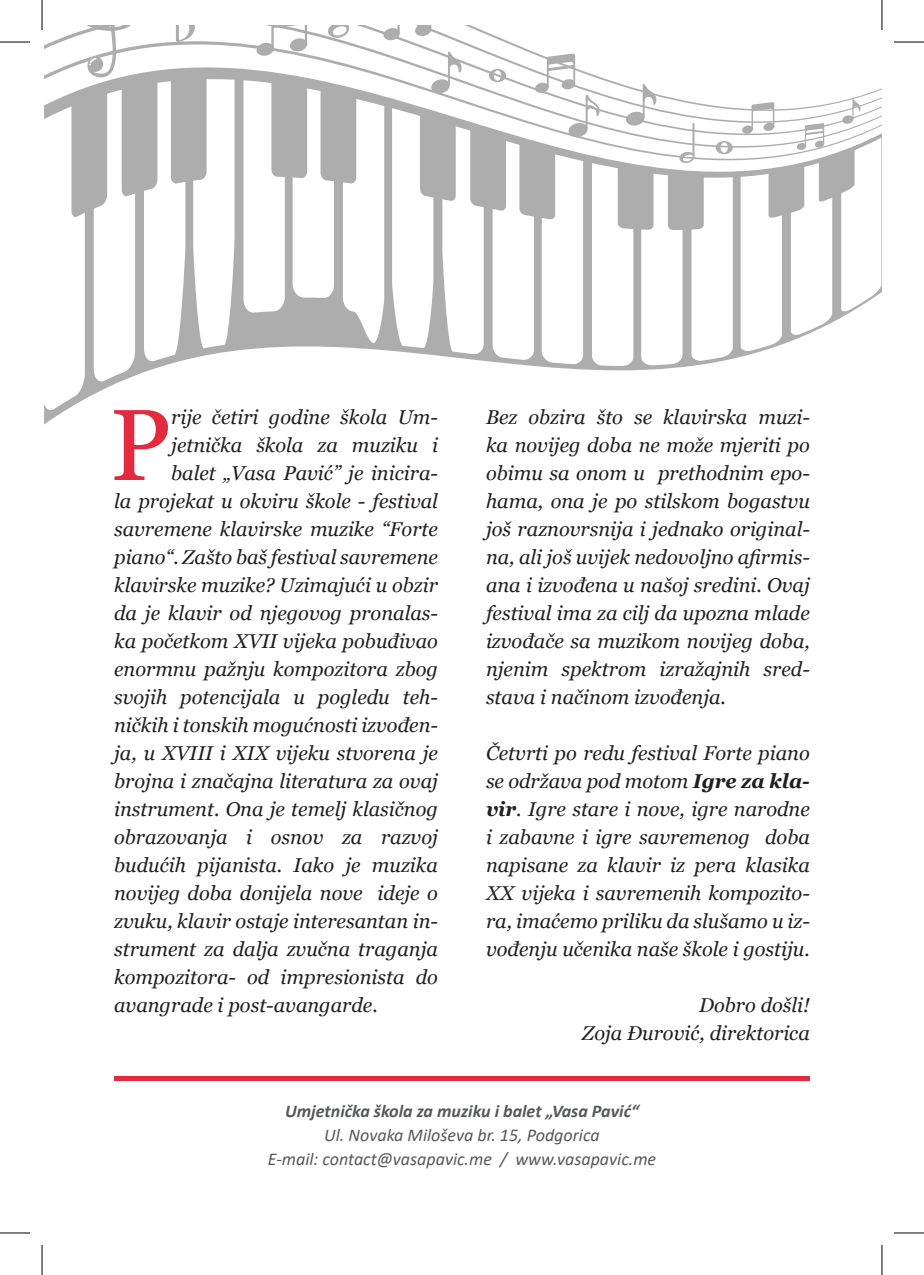
<style>
.page{position:relative;width:924px;height:1275px;background:#fff}
.page>*{position:absolute;margin:0;border:0;box-sizing:border-box;transform-origin:0 0}
.t1{font:100.8px "Georgia";color:#e42a3e}
.t2{font:italic 20px/28px "Georgia";color:#231f20;text-align:justify}
.t3{font:italic 18px/24px "Calibri";color:#57585a;text-align:center}
.t4{font:italic 700 18px "Calibri";color:#57585a}
.s1{font-weight:700}
</style>
<div class="page">
<svg style="left:44px;top:262px;width:837px;height:163px"></svg>
<svg style="left:243px;top:262px;width:141px;height:81px"></svg>
<svg style="left:234px;top:25px;width:647px;height:173px"></svg>
<svg style="left:327px;top:25px;width:22px;height:14px"></svg>
<svg style="left:382px;top:25px;width:50px;height:16px"></svg>
<svg style="left:256px;top:25px;width:52px;height:32px"></svg>
<svg style="left:740px;top:99px;width:140px;height:253px"></svg>
<svg style="left:392px;top:52px;width:340px;height:314px"></svg>
<svg style="left:44px;top:25px;width:190px;height:387px"></svg>
<div style="left:114px;top:1076px;width:695px;height:5px;background:#e32a3e"></div>
<hr style="left:880px;top:0;width:2px;height:30px;background:#fff">
<hr style="left:0;top:42px;width:30px;height:1px;background:#000">
<hr style="left:893px;top:42px;width:30px;height:1px;background:#000">
<hr style="left:0;top:1232px;width:30px;height:1px;background:#000">
<hr style="left:893px;top:1232px;width:30px;height:1px;background:#000">
<hr style="left:42px;top:0;width:1px;height:30px;background:#000">
<hr style="left:42px;top:1245px;width:1px;height:30px;background:#000">
<hr style="left:881px;top:0;width:1px;height:30px;background:#000">
<hr style="left:881px;top:1245px;width:1px;height:30px;background:#000">
<h1 class="t1" style="left:110px;top:384px;width:63px">P</h1>
<p class="t2" style="left:171px;top:403px;width:268px">rije četiri godine škola Um-</p>
<p class="t2" style="left:171px;top:431px;width:268px">jetnička škola za muziku i</p>
<p class="t2" style="left:171px;top:459px;width:268px">balet „Vasa Pavić” je inicira-</p>
<p class="t2" style="left:114px;top:487px;width:325px">la projekat u okviru škole - festival</p>
<p class="t2" style="left:114px;top:515px;width:325px">savremene klavirske muzike “Forte</p>
<p class="t2" style="left:114px;top:543px;width:325px">piano“. Zašto baš festival savremene</p>
<p class="t2" style="left:114px;top:571px;width:325px">klavirske muzike? Uzimajući u obzir</p>
<p class="t2" style="left:114px;top:599px;width:325px">da je klavir od njegovog pronalas-</p>
<p class="t2" style="left:114px;top:627px;width:325px">ka početkom XVII vijeka pobuđivao</p>
<p class="t2" style="left:114px;top:655px;width:325px">enormnu pažnju kompozitora zbog</p>
<p class="t2" style="left:114px;top:683px;width:325px">svojih potencijala u pogledu teh-</p>
<p class="t2" style="left:114px;top:711px;width:325px">ničkih i tonskih mogućnosti izvođen-</p>
<p class="t2" style="left:114px;top:739px;width:325px">ja, u XVIII i XIX vijeku stvorena je</p>
<p class="t2" style="left:114px;top:767px;width:325px">brojna i značajna literatura za ovaj</p>
<p class="t2" style="left:114px;top:795px;width:325px">instrument. Ona je temelj klasičnog</p>
<p class="t2" style="left:114px;top:823px;width:325px">obrazovanja i osnov za razvoj</p>
<p class="t2" style="left:114px;top:851px;width:325px">budućih pijanista. Iako je muzika</p>
<p class="t2" style="left:114px;top:879px;width:325px">novijeg doba donijela nove ideje o</p>
<p class="t2" style="left:114px;top:907px;width:325px">zvuku, klavir ostaje interesantan in-</p>
<p class="t2" style="left:114px;top:935px;width:325px">strument za dalja zvučna traganja</p>
<p class="t2" style="left:114px;top:963px;width:325px">kompozitora- od impresionista do</p>
<p class="t2" style="left:114px;top:991px;width:265px">avangrade i post-avangarde.</p>
<p class="t2" style="left:486px;top:403px;width:325px">Bez obzira što se klavirska muzi&shy;ka novijeg doba ne može mjeriti po obimu sa onom u prethodnim epo&shy;hama, ona je po stilskom bogastvu još raznovrsnija i jednako original&shy;na, ali još uvijek nedovoljno afirmis&shy;ana i izvođena u našoj sredini. Ovaj festival ima za cilj da upozna mlade izvođače sa muzikom novijeg doba, njenim spektrom izražajnih sred&shy;stava i načinom izvođenja.</p>
<p class="t2" style="left:486px;top:739px;width:325px">Četvrti po redu festival Forte piano se održava pod motom <span class="s1">Igre za kla&shy;vir</span>. Igre stare i nove, igre narodne i zabavne i igre savremenog doba napisane za klavir iz pera klasika XX vijeka i savremenih kompozito&shy;ra, imaćemo priliku da slušamo u iz&shy;vođenju učenika naše škole i gostiju.</p>
<p class="t2" style="left:582px;top:991px;width:229px;text-align:right">Dobro došli!<br>Zoja Đurović, direktorica</p>
<p class="t4" style="left:285px;top:1098px;width:355px">Umjetnička škola za muziku i balet „Vasa Pavić“</p>
<p class="t3" style="left:267px;top:1122px;width:390px">Ul. Novaka Miloševa br. 15, Podgorica<br>E-mail: contact@vasapavic.me / www.vasapavic.me</p>
</div>
